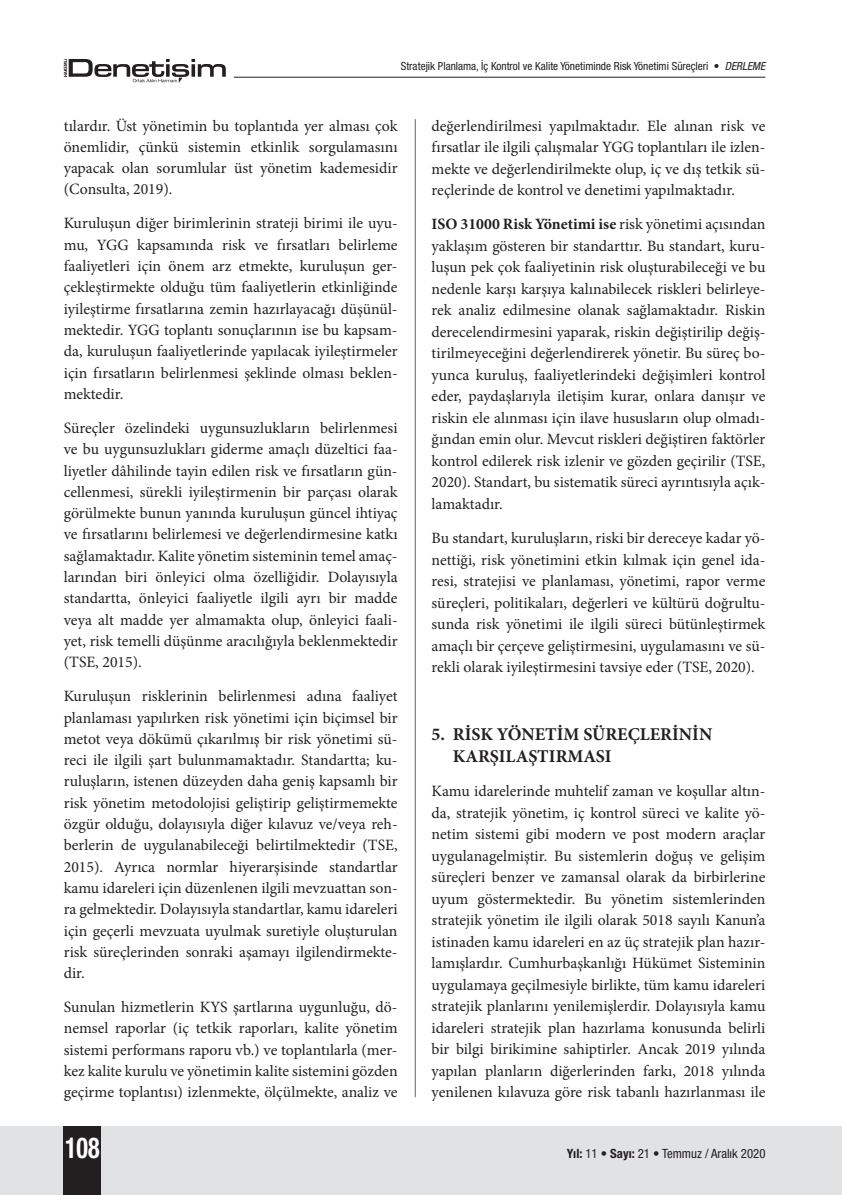
<style>
.page{position:relative;width:842px;height:1195px;background:#fff}
.page>*{position:absolute;margin:0;border:0;box-sizing:border-box;transform-origin:0 0}
.t1{font:700 condensed 28.8px "Helvetica Neue LT Pro";color:#fff;scale:.83 1}
.t2{font:700 18px/21.5px "Minion Pro";color:#231f20}
.t3{font:15.75px/21.3px "Minion Pro";color:#231f20;text-align:justify}
.t4{font:condensed 12.75px "Helvetica Neue LT Pro";color:#231f20}
.t5{font:condensed 11.25px "Helvetica Neue LT Pro";color:#231f20}
.s1{font-style:italic}
.s2{font-weight:700}
</style>
<div class="page">
<hr style="left:415px;top:119px;width:1px;height:978px;background:#636366">
<div style="left:0;top:1127px;width:842px;height:68px;background:#e1e2e4"></div>
<div style="left:64px;top:1127px;width:37px;height:68px;background:#231f20"></div>
<hr style="left:234px;top:77px;width:531px;height:1px;background:#231f20">
<svg style="left:64px;top:59px;width:162px;height:24px"></svg>
<p class="t5" style="left:401px;top:60px;width:366px">Stratejik Planlama, İç Kontrol ve Kalite Yönetiminde Risk Yönetimi Süreçleri • <span class="s1">DERLEME</span></p>
<p class="t3" style="left:64px;top:115px;width:335px">tılardır. Üst yönetimin bu toplantıda yer alması çok önemlidir, çünkü sistemin etkinlik sorgulamasını yapacak olan sorumlular üst yönetim kademesidir (Consulta, 2019).</p>
<p class="t3" style="left:64px;top:213px;width:335px">Kuruluşun diğer birimlerinin strateji birimi ile uyu&shy;mu, YGG kapsamında risk ve fırsatları belirleme faaliyetleri için önem arz etmekte, kuruluşun ger&shy;çekleştirmekte olduğu tüm faaliyetlerin etkinliğinde iyileştirme fırsatlarına zemin hazırlayacağı düşünül&shy;mektedir. YGG toplantı sonuçlarının ise bu kapsam&shy;da, kuruluşun faaliyetlerinde yapılacak iyileştirmeler için fırsatların belirlenmesi şeklinde olması beklen&shy;mektedir.</p>
<p class="t3" style="left:64px;top:417px;width:335px">Süreçler özelindeki uygunsuzlukların belirlenmesi ve bu uygunsuzlukları giderme amaçlı düzeltici faa&shy;liyetler dâhilinde tayin edilen risk ve fırsatların gün&shy;cellenmesi, sürekli iyileştirmenin bir parçası olarak görülmekte bunun yanında kuruluşun güncel ihtiyaç ve fırsatlarını belirlemesi ve değerlendirmesine katkı sağlamaktadır. Kalite yönetim sisteminin temel amaç&shy;larından biri önleyici olma özelliğidir. Dolayısıyla standartta, önleyici faaliyetle ilgili ayrı bir madde veya alt madde yer almamakta olup, önleyici faali&shy;yet, risk temelli düşünme aracılığıyla beklenmektedir (TSE, 2015).</p>
<p class="t3" style="left:64px;top:686px;width:335px">Kuruluşun risklerinin belirlenmesi adına faaliyet planlaması yapılırken risk yönetimi için biçimsel bir metot veya dökümü çıkarılmış bir risk yönetimi sü&shy;reci ile ilgili şart bulunmamaktadır. Standartta; ku&shy;ruluşların, istenen düzeyden daha geniş kapsamlı bir risk yönetim metodolojisi geliştirip geliştirmemekte özgür olduğu, dolayısıyla diğer kılavuz ve/veya reh&shy;berlerin de uygulanabileceği belirtilmektedir (TSE, 2015). Ayrıca normlar hiyerarşisinde standartlar kamu idareleri için düzenlenen ilgili mevzuattan son&shy;ra gelmektedir. Dolayısıyla standartlar, kamu idareleri için geçerli mevzuata uyulmak suretiyle oluşturulan risk süreçlerinden sonraki aşamayı ilgilendirmekte&shy;dir.</p>
<p class="t3" style="left:64px;top:996px;width:335px">Sunulan hizmetlerin KYS şartlarına uygunluğu, dö&shy;nemsel raporlar (iç tetkik raporları, kalite yönetim sistemi performans raporu vb.) ve toplantılarla (mer&shy;kez kalite kurulu ve yönetimin kalite sistemini gözden geçirme toplantısı) izlenmekte, ölçülmekte, analiz ve</p>
<p class="t3" style="left:432px;top:115px;width:335px">değerlendirilmesi yapılmaktadır. Ele alınan risk ve fırsatlar ile ilgili çalışmalar YGG toplantıları ile izlen&shy;mekte ve değerlendirilmekte olup, iç ve dış tetkik sü&shy;reçlerinde de kontrol ve denetimi yapılmaktadır.</p>
<p class="t3" style="left:432px;top:214px;width:335px"><span class="s2">ISO 31000 Risk Yönetimi ise</span> risk yönetimi açısından yaklaşım gösteren bir standarttır. Bu standart, kuru&shy;luşun pek çok faaliyetinin risk oluşturabileceği ve bu nedenle karşı karşıya kalınabilecek riskleri belirleye&shy;rek analiz edilmesine olanak sağlamaktadır. Riskin derecelendirmesini yaparak, riskin değiştirilip değiş&shy;tirilmeyeceğini değerlendirerek yönetir. Bu süreç bo&shy;yunca kuruluş, faaliyetlerindeki değişimleri kontrol eder, paydaşlarıyla iletişim kurar, onlara danışır ve riskin ele alınması için ilave hususların olup olmadı&shy;ğından emin olur. Mevcut riskleri değiştiren faktörler kontrol edilerek risk izlenir ve gözden geçirilir (TSE, 2020). Standart, bu sistematik süreci ayrıntısıyla açık&shy;lamaktadır.</p>
<p class="t3" style="left:432px;top:527px;width:335px">Bu standart, kuruluşların, riski bir dereceye kadar yö&shy;nettiği, risk yönetimini etkin kılmak için genel ida&shy;resi, stratejisi ve planlaması, yönetimi, rapor verme süreçleri, politikaları, değerleri ve kültürü doğrultu&shy;sunda risk yönetimi ile ilgili süreci bütünleştirmek amaçlı bir çerçeve geliştirmesini, uygulamasını ve sü&shy;rekli olarak iyileştirmesini tavsiye eder (TSE, 2020).</p>
<p class="t2" style="left:453px;top:724px;width:261px;text-indent:-21px">5. RİSK YÖNETİM SÜREÇLERİNİN<br>KARŞILAŞTIRMASI</p>
<p class="t3" style="left:432px;top:780px;width:335px">Kamu idarelerinde muhtelif zaman ve koşullar altın&shy;da, stratejik yönetim, iç kontrol süreci ve kalite yö&shy;netim sistemi gibi modern ve post modern araçlar uygulanagelmiştir. Bu sistemlerin doğuş ve gelişim süreçleri benzer ve zamansal olarak da birbirlerine uyum göstermektedir. Bu yönetim sistemlerinden stratejik yönetim ile ilgili olarak 5018 sayılı Kanun’a istinaden kamu idareleri en az üç stratejik plan hazır&shy;lamışlardır. Cumhurbaşkanlığı Hükümet Sisteminin uygulamaya geçilmesiyle birlikte, tüm kamu idareleri stratejik planlarını yenilemişlerdir. Dolayısıyla kamu idareleri stratejik plan hazırlama konusunda belirli bir bilgi birikimine sahiptirler. Ancak 2019 yılında yapılan planların diğerlerinden farkı, 2018 yılında yenilenen kılavuza göre risk tabanlı hazırlanması ile</p>
<h1 class="t1" style="left:65px;top:1130px;width:43px">108</h1>
<p class="t4" style="left:567px;top:1145px;width:200px"><span class="s2">Yıl:</span> 11 <span class="s2">• Sayı:</span> 21 <span class="s2">•</span> Temmuz / Aralık 2020</p>
</div>
